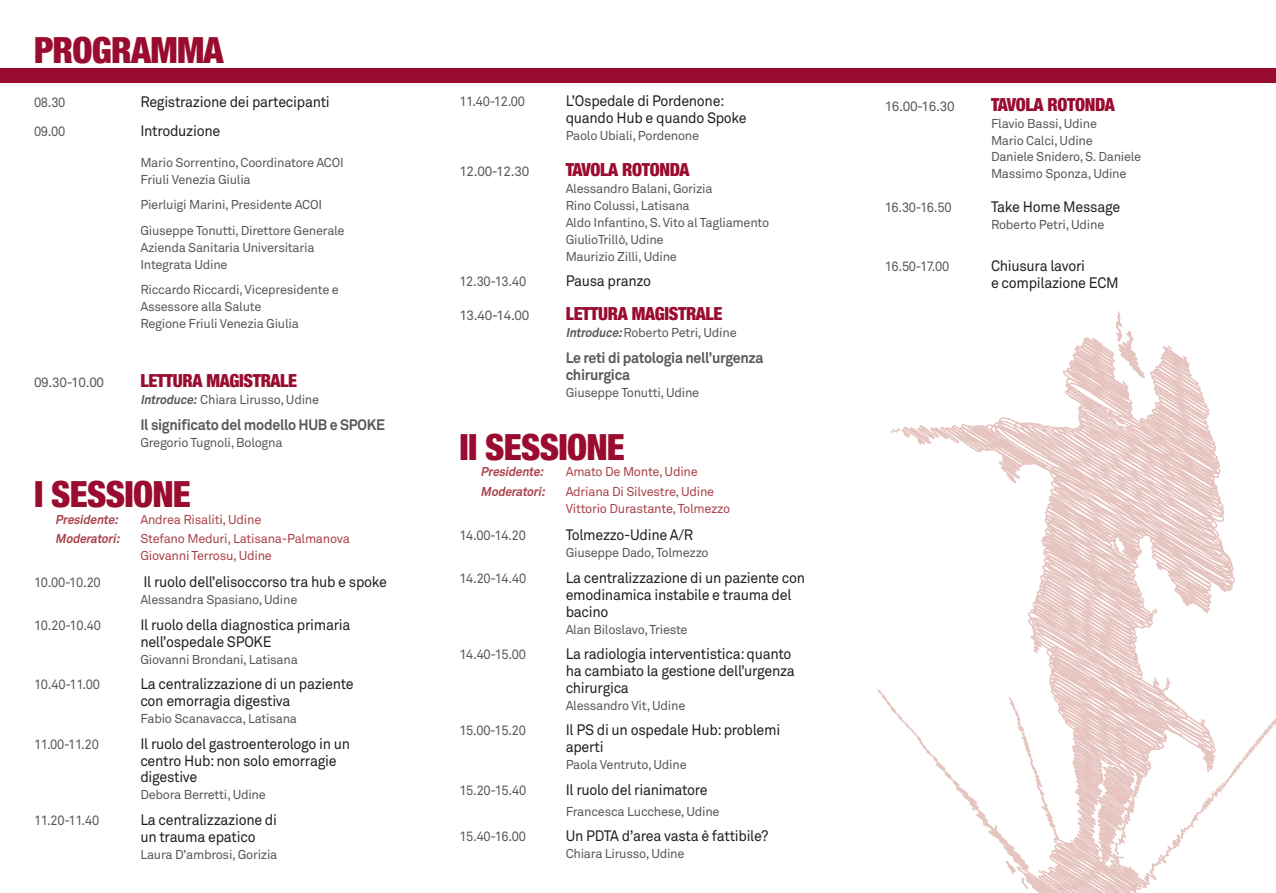
<style>
.page{position:relative;width:1276px;height:893px;background:#fff}
.page>*{position:absolute;margin:0;border:0;box-sizing:border-box;transform-origin:0 0}
.t1{font:900 condensed 36px "Helvetica Neue";letter-spacing:-.02em;color:#990c2f}
.bold{font:900 condensed 18px "Helvetica Neue";letter-spacing:-.02em;color:#990c2f}
.moderatore{font:15px/17px "Akkurat";letter-spacing:-.02em;color:#231f20;scale:.95 1}
.moderatore-2{font:700 15px/17px "Akkurat";letter-spacing:-.02em;color:#57585a;scale:.95 1}
.moderatore-3{font:13.5px "Akkurat";letter-spacing:-.02em;color:#57585a;scale:.95 1}
.bold-2{font:13.5px "Akkurat";letter-spacing:-.02em;color:#57585a}
.moderatore-4{font:13.5px "Akkurat";letter-spacing:-.02em;color:#57585a}
.moderatore-5{font:12.75px/17px "Akkurat";letter-spacing:-.02em;color:#57585a}
.moderatore-6{font:12.75px "Akkurat";letter-spacing:-.02em;color:#aa4349}
.moderatore-7{font:italic 700 12.75px "Akkurat";color:#aa4349;scale:.95 1}
.s1{font-weight:700;font-style:italic}
</style>
<div class="page">
<div style="left:0;top:69px;width:1276px;height:14px;background:#990c2f"></div>
<svg style="left:877px;top:311px;width:399px;height:582px"></svg>
<p class="t1" style="left:34px;top:28px;width:191px">PROGRAMMA</p>
<p class="moderatore-3" style="left:34px;top:95px;width:35px">08.30</p>
<p class="moderatore" style="left:140px;top:94px;width:201px">Registrazione dei partecipanti</p>
<p class="moderatore-3" style="left:34px;top:124px;width:34px">09.00</p>
<p class="moderatore" style="left:140px;top:123px;width:86px">Introduzione</p>
<p class="moderatore-5" style="left:140px;top:154px;width:205px">Mario Sorrentino, Coordinatore ACOI</p>
<p class="moderatore-5" style="left:140px;top:171px;width:112px">Friuli Venezia Giulia</p>
<p class="moderatore-5" style="left:140px;top:197px;width:183px">Pierluigi Marini, Presidente ACOI</p>
<p class="moderatore-5" style="left:140px;top:222px;width:206px">Giuseppe Tonutti, Direttore Generale<br>Azienda Sanitaria Universitaria</p>
<p class="moderatore-5" style="left:140px;top:256px;width:89px">Integrata Udine</p>
<p class="moderatore-5" style="left:140px;top:282px;width:200px">Riccardo Riccardi, Vicepresidente e<br>Assessore alla Salute</p>
<p class="moderatore-5" style="left:140px;top:315px;width:160px">Regione Friuli Venezia Giulia</p>
<p class="bold-2" style="left:34px;top:375px;width:72px">09.30-10.00</p>
<p class="bold" style="left:140px;top:370px;width:158px">LETTURA MAGISTRALE</p>
<p class="moderatore-5" style="left:140px;top:392px;width:180px"><span class="s1">Introduce:</span>Chiara Lirusso, Udine</p>
<p class="moderatore-2" style="left:140px;top:416px;width:259px">Il significato del modello HUB e SPOKE</p>
<p class="moderatore-5" style="left:140px;top:434px;width:144px">Gregorio Tugnoli, Bologna</p>
<p class="t1" style="left:34px;top:472px;width:158px">I SESSIONE</p>
<p class="moderatore-7" style="left:55px;top:511px;width:71px">Presidente:</p>
<p class="moderatore-6" style="left:140px;top:512px;width:122px">Andrea Risaliti, Udine</p>
<p class="moderatore-7" style="left:55px;top:530px;width:72px">Moderatori:</p>
<p class="moderatore-6" style="left:140px;top:531px;width:211px">Stefano Meduri, Latisana-Palmanova</p>
<p class="moderatore-6" style="left:140px;top:548px;width:133px">Giovanni Terrosu, Udine</p>
<p class="moderatore-3" style="left:34px;top:575px;width:72px">10.00-10.20</p>
<p class="moderatore" style="left:143px;top:574px;width:258px">Il ruolo dell’elisoccorso tra hub e spoke</p>
<p class="moderatore-5" style="left:140px;top:592px;width:159px">Alessandra Spasiano, Udine</p>
<p class="moderatore-3" style="left:34px;top:617px;width:72px">10.20-10.40</p>
<p class="moderatore" style="left:140px;top:616px;width:223px">Il ruolo della diagnostica primaria nell’ospedale SPOKE</p>
<p class="moderatore-5" style="left:140px;top:651px;width:159px">Giovanni Brondani, Latisana</p>
<p class="moderatore-3" style="left:34px;top:677px;width:71px">10.40-11.00</p>
<p class="moderatore" style="left:140px;top:676px;width:226px">La centralizzazione di un paziente</p>
<p class="moderatore" style="left:140px;top:693px;width:160px">con emorragia digestiva</p>
<p class="moderatore-5" style="left:140px;top:710px;width:158px">Fabio Scanavacca, Latisana</p>
<p class="moderatore-3" style="left:34px;top:736px;width:70px">11.00-11.20</p>
<p class="moderatore" style="left:140px;top:735px;width:222px">Il ruolo del gastroenterologo in un centro Hub: non solo emorragie digestive</p>
<p class="moderatore-5" style="left:140px;top:787px;width:127px">Debora Berretti, Udine</p>
<p class="moderatore-3" style="left:34px;top:812px;width:70px">11.20-11.40</p>
<p class="moderatore" style="left:140px;top:811px;width:145px">La centralizzazione di</p>
<p class="moderatore" style="left:140px;top:828px;width:123px">un trauma epatico</p>
<p class="moderatore-5" style="left:140px;top:846px;width:139px">Laura D’ambrosi, Gorizia</p>
<p class="moderatore-3" style="left:459px;top:94px;width:71px">11.40-12.00</p>
<p class="moderatore" style="left:566px;top:93px;width:169px">L’Ospedale di Pordenone:</p>
<p class="moderatore" style="left:566px;top:110px;width:192px">quando Hub e quando Spoke</p>
<p class="moderatore-5" style="left:566px;top:128px;width:135px">Paolo Ubiali, Pordenone</p>
<p class="bold-2" style="left:459px;top:164px;width:72px">12.00-12.30</p>
<p class="bold" style="left:566px;top:159px;width:125px">TAVOLA ROTONDA</p>
<p class="moderatore-5" style="left:566px;top:181px;width:148px">Alessandro Balani, Gorizia</p>
<p class="moderatore-5" style="left:566px;top:197px;width:125px">Rino Colussi, Latisana</p>
<p class="moderatore-5" style="left:566px;top:214px;width:205px">Aldo Infantino, S. Vito al Tagliamento</p>
<p class="moderatore-5" style="left:566px;top:231px;width:99px">GiulioTrillò, Udine</p>
<p class="moderatore-5" style="left:566px;top:248px;width:113px">Maurizio Zilli, Udine</p>
<p class="moderatore-3" style="left:459px;top:274px;width:72px">12.30-13.40</p>
<p class="moderatore" style="left:566px;top:273px;width:91px">Pausa pranzo</p>
<p class="moderatore-4" style="left:459px;top:308px;width:72px">13.40-14.00</p>
<p class="bold" style="left:566px;top:303px;width:158px">LETTURA MAGISTRALE</p>
<p class="moderatore-5" style="left:566px;top:325px;width:172px"><span class="s1">Introduce:</span>Roberto Petri, Udine</p>
<p class="moderatore-2" style="left:566px;top:349px;width:210px">Le reti di patologia nell’urgenza chirurgica</p>
<p class="moderatore-5" style="left:566px;top:384px;width:135px">Giuseppe Tonutti, Udine</p>
<p class="t1" style="left:459px;top:424px;width:167px">II SESSIONE</p>
<p class="moderatore-7" style="left:480px;top:464px;width:71px">Presidente:</p>
<p class="moderatore-6" style="left:566px;top:465px;width:134px">Amato De Monte, Udine</p>
<p class="moderatore-7" style="left:480px;top:483px;width:72px">Moderatori:</p>
<p class="moderatore-6" style="left:566px;top:484px;width:150px">Adriana Di Silvestre, Udine</p>
<p class="moderatore-6" style="left:566px;top:501px;width:166px">Vittorio Durastante, Tolmezzo</p>
<p class="moderatore-3" style="left:459px;top:528px;width:72px">14.00-14.20</p>
<p class="moderatore" style="left:566px;top:527px;width:136px">Tolmezzo-Udine A/R</p>
<p class="moderatore-5" style="left:566px;top:545px;width:145px">Giuseppe Dado, Tolmezzo</p>
<p class="moderatore-3" style="left:459px;top:570px;width:72px">14.20-14.40</p>
<p class="moderatore" style="left:566px;top:569px;width:253px">La centralizzazione di un paziente con emodinamica instabile e trauma del bacino</p>
<p class="moderatore-5" style="left:566px;top:621px;width:123px">Alan Biloslavo, Trieste</p>
<p class="moderatore-3" style="left:459px;top:646px;width:72px">14.40-15.00</p>
<p class="moderatore" style="left:566px;top:646px;width:243px">La radiologia interventistica: quanto ha cambiato la gestione dell’urgenza chirurgica</p>
<p class="moderatore-5" style="left:566px;top:697px;width:121px">Alessandro Vit, Udine</p>
<p class="moderatore-3" style="left:459px;top:723px;width:72px">15.00-15.20</p>
<p class="moderatore" style="left:566px;top:722px;width:227px">Il PS di un ospedale Hub: problemi aperti</p>
<p class="moderatore-5" style="left:566px;top:757px;width:123px">Paola Ventruto, Udine</p>
<p class="moderatore-3" style="left:459px;top:782px;width:72px">15.20-15.40</p>
<p class="moderatore" style="left:566px;top:781px;width:151px">Il ruolo del rianimatore</p>
<p class="moderatore-5" style="left:566px;top:803px;width:155px">Francesca Lucchese, Udine</p>
<p class="moderatore-3" style="left:459px;top:829px;width:72px">15.40-16.00</p>
<p class="moderatore" style="left:566px;top:828px;width:215px">Un PDTA d’area vasta è fattibile?</p>
<p class="moderatore-5" style="left:566px;top:846px;width:120px">Chiara Lirusso, Udine</p>
<p class="bold-2" style="left:884px;top:98px;width:72px">16.00-16.30</p>
<p class="bold" style="left:991px;top:93px;width:125px">TAVOLA ROTONDA</p>
<p class="moderatore-5" style="left:991px;top:115px;width:108px">Flavio Bassi, Udine</p>
<p class="moderatore-5" style="left:991px;top:132px;width:103px">Mario Calci, Udine</p>
<p class="moderatore-5" style="left:991px;top:149px;width:152px">Daniele Snidero, S. Daniele</p>
<p class="moderatore-5" style="left:991px;top:166px;width:137px">Massimo Sponza, Udine</p>
<p class="moderatore-3" style="left:884px;top:200px;width:72px">16.30-16.50</p>
<p class="moderatore" style="left:991px;top:199px;width:137px">Take Home Message</p>
<p class="moderatore-5" style="left:991px;top:217px;width:115px">Roberto Petri, Udine</p>
<p class="moderatore-3" style="left:884px;top:259px;width:69px">16.50-17.00</p>
<p class="moderatore" style="left:991px;top:258px;width:101px">Chiusura lavori</p>
<p class="moderatore" style="left:991px;top:275px;width:136px">e compilazione ECM</p>
</div>
